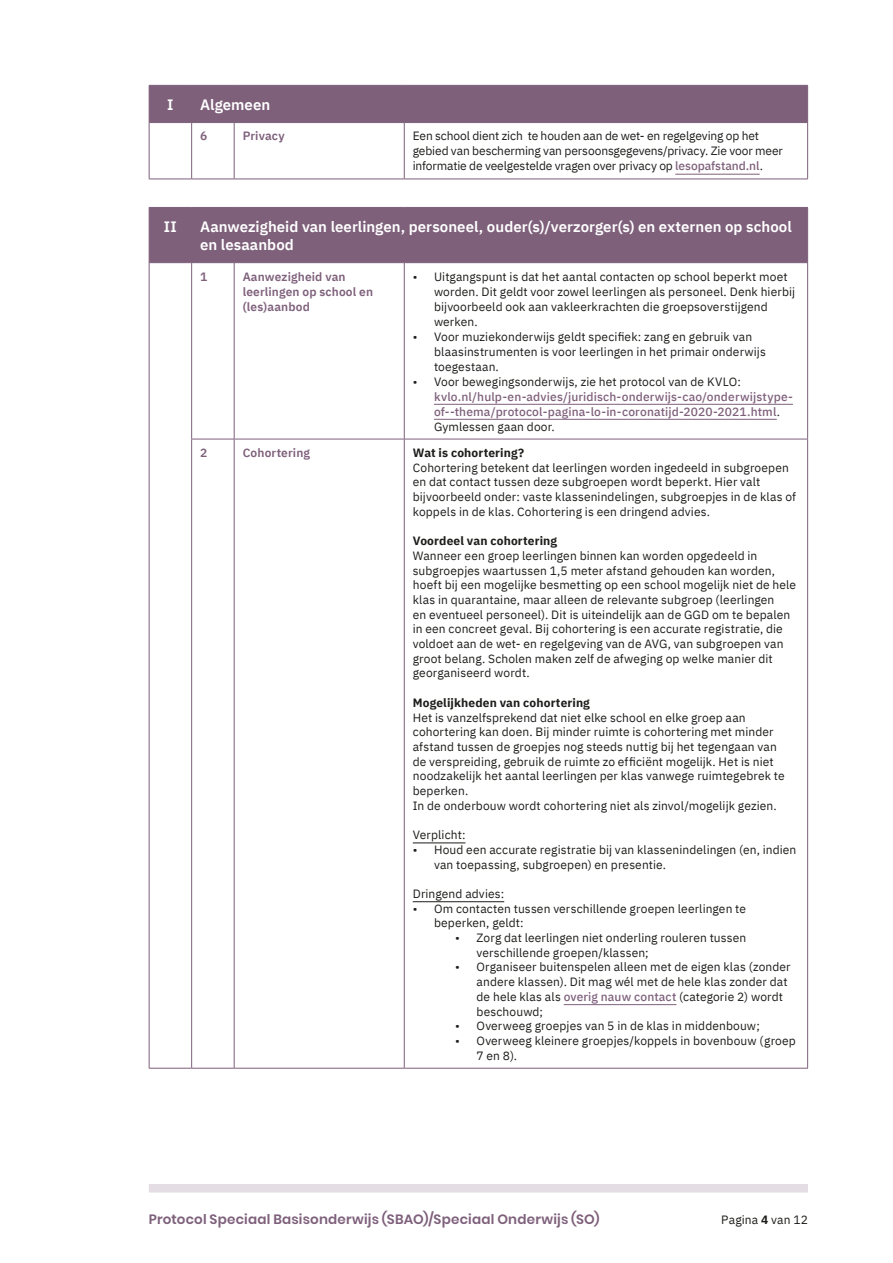
<style>
.page{position:relative;width:893px;height:1263px;background:#fff}
.page>*{position:absolute;margin:0;border:0;box-sizing:border-box;transform-origin:0 0}
.tabel_titel{font:600 15px/18px "IBM Plex Sans";color:#fff}
.tabel_nummer{font:600 15px "IBM Plex Sans";color:#fff}
.t1{font:600 13.5px "Poppins";letter-spacing:.015em;color:#7e607b}
.tabel{font:12px/14.7px "IBM Plex Sans";letter-spacing:.01em;color:#1d1d1b}
.tabel-2{font:500 12px/15px "IBM Plex Sans";letter-spacing:.01em;color:#7e607b}
.tabel-3{font:12px/15px "IBM Plex Sans";letter-spacing:-.01em;color:#1d1d1b}
.tabel_kopje{font:600 12px/15px "IBM Plex Sans";letter-spacing:.01em;color:#7e607b}
.tabel-4{font:700 12px "IBM Plex Sans";letter-spacing:.01em;color:#1d1d1b}
.s1{font-weight:500;color:#7e607b}
.s2{font-weight:400;color:#1d1d1b}
.s3{font-weight:700}
</style>
<div class="page">
<div style="left:149px;top:1184px;width:659px;height:8px;background:#e4dde3"></div>
<div style="left:150px;top:86px;width:657px;height:36px;background:#7e607b"></div>
<hr style="left:149px;top:85px;width:43px;height:1px;background:#7e607b">
<hr style="left:149px;top:86px;width:1px;height:36px;background:#7e607b">
<hr style="left:192px;top:85px;width:42px;height:1px;background:#7e607b">
<hr style="left:191px;top:86px;width:1px;height:36px;background:#7e607b">
<hr style="left:234px;top:85px;width:170px;height:1px;background:#7e607b">
<hr style="left:404px;top:85px;width:404px;height:1px;background:#7e607b">
<hr style="left:807px;top:86px;width:1px;height:36px;background:#7e607b">
<hr style="left:149px;top:122px;width:43px;height:1px;background:#7e607b">
<hr style="left:149px;top:123px;width:1px;height:56px;background:#7e607b">
<hr style="left:149px;top:179px;width:43px;height:1px;background:#7e607b">
<hr style="left:192px;top:122px;width:42px;height:1px;background:#7e607b">
<hr style="left:191px;top:123px;width:1px;height:56px;background:#7e607b">
<hr style="left:234px;top:122px;width:170px;height:1px;background:#7e607b">
<hr style="left:234px;top:123px;width:1px;height:56px;background:#7e607b">
<hr style="left:404px;top:122px;width:404px;height:1px;background:#7e607b">
<hr style="left:404px;top:123px;width:1px;height:56px;background:#7e607b">
<hr style="left:807px;top:123px;width:1px;height:56px;background:#7e607b">
<hr style="left:192px;top:179px;width:42px;height:1px;background:#7e607b">
<hr style="left:234px;top:179px;width:170px;height:1px;background:#7e607b">
<hr style="left:404px;top:179px;width:404px;height:1px;background:#7e607b">
<hr style="left:675px;top:174px;width:85px;height:1px;background:#7e607b">
<div style="left:150px;top:208px;width:657px;height:54px;background:#7e607b"></div>
<hr style="left:149px;top:207px;width:43px;height:1px;background:#7e607b">
<hr style="left:149px;top:208px;width:1px;height:54px;background:#7e607b">
<hr style="left:192px;top:207px;width:42px;height:1px;background:#7e607b">
<hr style="left:191px;top:208px;width:1px;height:54px;background:#7e607b">
<hr style="left:234px;top:207px;width:170px;height:1px;background:#7e607b">
<hr style="left:404px;top:207px;width:404px;height:1px;background:#7e607b">
<hr style="left:807px;top:208px;width:1px;height:54px;background:#7e607b">
<hr style="left:149px;top:263px;width:1px;height:176px;background:#7e607b">
<hr style="left:149px;top:439px;width:1px;height:629px;background:#7e607b">
<hr style="left:149px;top:1068px;width:43px;height:1px;background:#7e607b">
<hr style="left:191px;top:263px;width:1px;height:176px;background:#7e607b">
<hr style="left:234px;top:263px;width:1px;height:176px;background:#7e607b">
<hr style="left:404px;top:263px;width:1px;height:176px;background:#7e607b">
<hr style="left:807px;top:263px;width:1px;height:176px;background:#7e607b">
<hr style="left:191px;top:439px;width:43px;height:1px;background:#7e607b">
<hr style="left:191px;top:439px;width:1px;height:629px;background:#7e607b">
<hr style="left:234px;top:439px;width:170px;height:1px;background:#7e607b">
<hr style="left:234px;top:439px;width:1px;height:629px;background:#7e607b">
<hr style="left:404px;top:439px;width:404px;height:1px;background:#7e607b">
<hr style="left:404px;top:439px;width:1px;height:629px;background:#7e607b">
<hr style="left:807px;top:439px;width:1px;height:629px;background:#7e607b">
<hr style="left:192px;top:1068px;width:42px;height:1px;background:#7e607b">
<hr style="left:234px;top:1068px;width:170px;height:1px;background:#7e607b">
<hr style="left:404px;top:1068px;width:404px;height:1px;background:#7e607b">
<hr style="left:149px;top:262px;width:43px;height:1px;background:#7e607b">
<hr style="left:192px;top:262px;width:42px;height:1px;background:#7e607b">
<hr style="left:234px;top:262px;width:170px;height:1px;background:#7e607b">
<hr style="left:404px;top:262px;width:404px;height:1px;background:#7e607b">
<hr style="left:434px;top:404px;width:359px;height:1px;background:#7e607b">
<hr style="left:434px;top:419px;width:343px;height:1px;background:#7e607b">
<hr style="left:413px;top:842px;width:52px;height:1px;background:#1d1d1b">
<hr style="left:413px;top:901px;width:91px;height:1px;background:#1d1d1b">
<hr style="left:564px;top:1004px;width:112px;height:1px;background:#7e607b">
<p class="tabel_nummer" style="left:167px;top:93px;width:8px">I</p>
<p class="tabel_titel" style="left:200px;top:94px;width:72px">Algemeen</p>
<p class="tabel_kopje" style="left:200px;top:128px;width:9px">6</p>
<p class="tabel_kopje" style="left:243px;top:128px;width:43px">Privacy</p>
<p class="tabel-3" style="left:413px;top:128px;width:372px">Een school dient zich te houden aan de wet- en regelgeving op het gebied van bescherming van persoonsgegevens/privacy. Zie voor meer informatie de veelgestelde vragen over privacy op <span class="s1">lesopafstand.nl</span>.</p>
<p class="tabel_nummer" style="left:164px;top:215px;width:14px">II</p>
<p class="tabel_titel" style="left:200px;top:216px;width:593px">Aanwezigheid van leerlingen, personeel, ouder(s)/verzorger(s) en externen op school en lesaanbod</p>
<p class="tabel_kopje" style="left:200px;top:268px;width:9px">1</p>
<p class="tabel_kopje" style="left:243px;top:268px;width:132px">Aanwezigheid van leerlingen op school en (les)aanbod</p>
<p class="tabel" style="left:434px;top:268px;width:363px;text-indent:-21px">• Uitgangspunt is dat het aantal contacten op school beperkt moet worden. Dit geldt voor zowel leerlingen als personeel. Denk hierbij bijvoorbeeld ook aan vakleerkrachten die groepsoverstijgend werken.</p>
<p class="tabel" style="left:434px;top:328px;width:333px;text-indent:-21px">• Voor muziekonderwijs geldt specifiek: zang en gebruik van blaasinstrumenten is voor leerlingen in het primair onderwijs toegestaan.</p>
<p class="tabel-2" style="left:434px;top:373px;width:360px;text-indent:-21px"><span class="s2">• Voor bewegingsonderwijs, zie het protocol van de KVLO: </span>kvlo.nl/hulp-en-advies/juridisch-onderwijs-cao/onderwijstype&shy;of--thema/protocol-pagina-lo-in-coronatijd-2020-2021.html<span class="s2">.<br>Gymlessen gaan door.</span></p>
<p class="tabel_kopje" style="left:200px;top:444px;width:9px">2</p>
<p class="tabel_kopje" style="left:243px;top:444px;width:69px">Cohortering</p>
<p class="tabel-4" style="left:413px;top:443px;width:113px">Wat is cohortering?</p>
<p class="tabel" style="left:413px;top:459px;width:385px">Cohortering betekent dat leerlingen worden ingedeeld in subgroepen en dat contact tussen deze subgroepen wordt beperkt. Hier valt bijvoorbeeld onder: vaste klassenindelingen, subgroepjes in de klas of koppels in de klas. Cohortering is een dringend advies.</p>
<p class="tabel-4" style="left:413px;top:531px;width:146px">Voordeel van cohortering</p>
<p class="tabel" style="left:413px;top:547px;width:385px">Wanneer een groep leerlingen binnen kan worden opgedeeld in subgroepjes waartussen 1,5 meter afstand gehouden kan worden, hoeft bij een mogelijke besmetting op een school mogelijk niet de hele klas in quarantaine, maar alleen de relevante subgroep (leerlingen<br>en eventueel personeel). Dit is uiteindelijk aan de GGD om te bepalen in een concreet geval. Bij cohortering is een accurate registratie, die voldoet aan de wet- en regelgeving van de AVG, van subgroepen van groot belang. Scholen maken zelf de afweging op welke manier dit georganiseerd wordt.</p>
<p class="tabel-4" style="left:413px;top:693px;width:179px">Mogelijkheden van cohortering</p>
<p class="tabel" style="left:413px;top:709px;width:373px">Het is vanzelfsprekend dat niet elke school en elke groep aan cohortering kan doen. Bij minder ruimte is cohortering met minder afstand tussen de groepjes nog steeds nuttig bij het tegengaan van de verspreiding, gebruik de ruimte zo efficiënt mogelijk. Het is niet noodzakelijk het aantal leerlingen per klas vanwege ruimtegebrek te beperken.</p>
<p class="tabel" style="left:413px;top:797px;width:365px">In de onderbouw wordt cohortering niet als zinvol/mogelijk gezien.</p>
<p class="tabel" style="left:413px;top:826px;width:54px">Verplicht:</p>
<p class="tabel" style="left:434px;top:841px;width:364px;text-indent:-21px">• Houd een accurate registratie bij van klassenindelingen (en, indien van toepassing, subgroepen) en presentie.</p>
<p class="tabel" style="left:413px;top:885px;width:93px">Dringend advies:</p>
<p class="tabel" style="left:434px;top:900px;width:314px;text-indent:-21px">• Om contacten tussen verschillende groepen leerlingen te beperken, geldt:</p>
<p class="tabel" style="left:477px;top:929px;width:271px;text-indent:-21px">• Zorg dat leerlingen niet onderling rouleren tussen verschillende groepen/klassen;</p>
<p class="tabel" style="left:477px;top:959px;width:316px;text-indent:-21px">• Organiseer buitenspelen alleen met de eigen klas (zonder andere klassen). Dit mag wél met de hele klas zonder dat de hele klas als <span class="s1">overig nauw contact</span> (categorie 2) wordt beschouwd;</p>
<p class="tabel" style="left:455px;top:1018px;width:306px">• Overweeg groepjes van 5 in de klas in middenbouw;</p>
<p class="tabel" style="left:477px;top:1032px;width:321px;text-indent:-21px">• Overweeg kleinere groepjes/koppels in bovenbouw (groep<br>7 en 8).</p>
<p class="t1" style="left:149px;top:1211px;width:452px">Protocol Speciaal Basisonderwijs (SBAO)/Speciaal Onderwijs (SO)</p>
<p class="tabel" style="left:721px;top:1211px;width:88px">Pagina <span class="s3">4</span> van 12</p>
</div>
